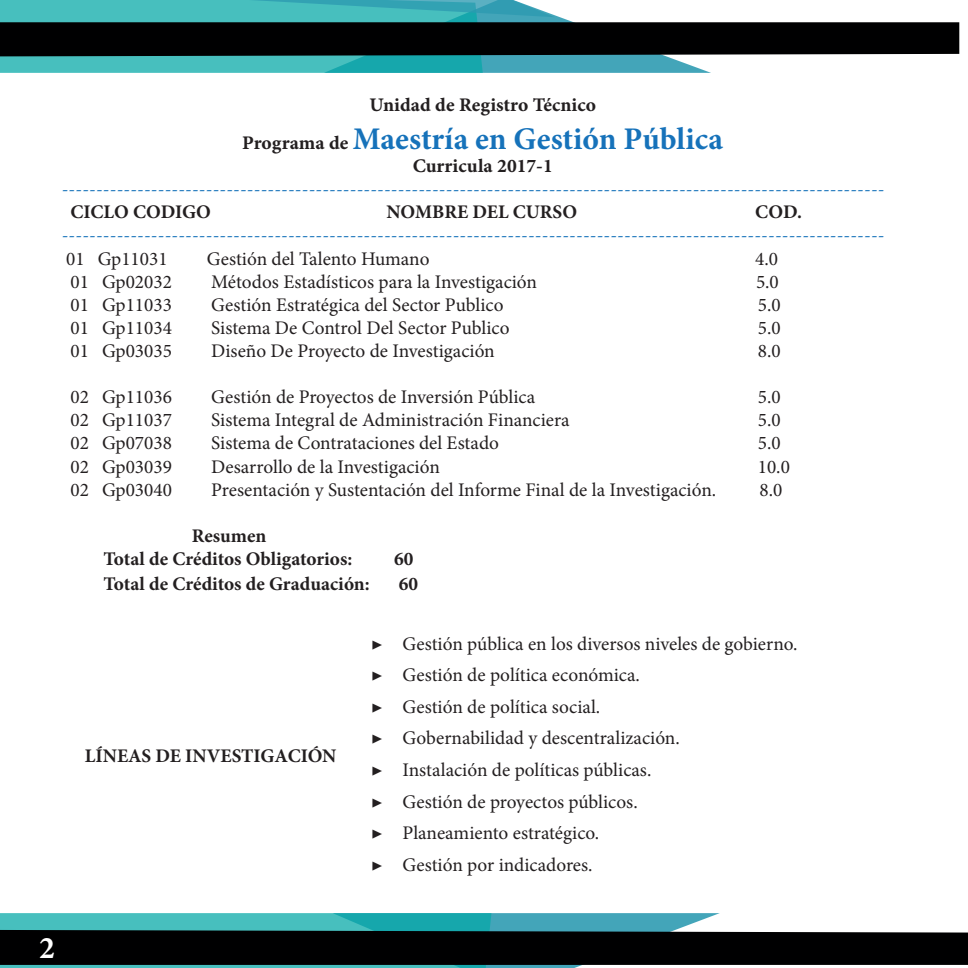
<style>
.page{position:relative;width:968px;height:968px;background:#fff}
.page>*{position:absolute;margin:0;border:0;box-sizing:border-box;transform-origin:0 0}
.t1{font:700 31.5px "Minion Pro";color:#1672ba}
.t2{font:700 31.5px "Minion Pro";color:#fff}
.t3{font:19.25px "Minion Pro";color:#231f20}
.t4{font:19.25px "Minion Pro";color:#1672ba}
.t5{font:700 19.25px "Minion Pro";color:#231f20}
.t6{font:19.25px "Minion Pro Bold Capt";color:#231f20}
.s1{font-family:"Minion Pro Bold Capt";font-weight:400;font-size:19.25px;color:#231f20}
</style>
<div class="page">
<svg style="left:0;top:913px;width:967px;height:54px;background:#2d4c4e"></svg>
<svg style="left:0;top:0;width:959px;height:73px"></svg>
<p class="t6" style="left:369px;top:93px;width:228px">Unidad de Registro Técnico</p>
<p class="t1" style="left:242px;top:117px;width:482px"><span class="s1">Programa de</span> Maestría en Gestión Pública</p>
<p class="t6" style="left:412px;top:154px;width:142px">Curricula 2017-1</p>
<p class="t4" style="left:62px;top:176px;width:824px">------------------------------------------------------------------------------------------------------------------------</p>
<p class="t5" style="left:70px;top:198px;width:142px">CICLO CODIGO</p>
<p class="t5" style="left:386px;top:198px;width:192px">NOMBRE DEL CURSO</p>
<p class="t5" style="left:755px;top:198px;width:48px">COD.</p>
<p class="t4" style="left:62px;top:222px;width:824px">------------------------------------------------------------------------------------------------------------------------</p>
<p class="t3" style="left:66px;top:245px;width:103px">01 Gp11031</p>
<p class="t3" style="left:207px;top:245px;width:224px">Gestión del Talento Humano</p>
<p class="t3" style="left:755px;top:245px;width:24px">4.0</p>
<p class="t3" style="left:71px;top:268px;width:103px">01 Gp02032</p>
<p class="t3" style="left:211px;top:268px;width:327px">Métodos Estadísticos para la Investigación</p>
<p class="t3" style="left:755px;top:268px;width:24px">5.0</p>
<p class="t3" style="left:71px;top:292px;width:103px">01 Gp11033</p>
<p class="t3" style="left:211px;top:292px;width:293px">Gestión Estratégica del Sector Publico</p>
<p class="t3" style="left:757px;top:292px;width:24px">5.0</p>
<p class="t3" style="left:71px;top:315px;width:103px">01 Gp11034</p>
<p class="t3" style="left:211px;top:315px;width:300px">Sistema De Control Del Sector Publico</p>
<p class="t3" style="left:757px;top:315px;width:24px">5.0</p>
<p class="t3" style="left:71px;top:338px;width:103px">01 Gp03035</p>
<p class="t3" style="left:211px;top:338px;width:285px">Diseño De Proyecto de Investigación</p>
<p class="t3" style="left:757px;top:338px;width:24px">8.0</p>
<p class="t3" style="left:71px;top:384px;width:103px">02 Gp11036</p>
<p class="t3" style="left:211px;top:384px;width:325px">Gestión de Proyectos de Inversión Pública</p>
<p class="t3" style="left:757px;top:384px;width:24px">5.0</p>
<p class="t3" style="left:71px;top:407px;width:103px">02 Gp11037</p>
<p class="t3" style="left:211px;top:407px;width:360px">Sistema Integral de Administración Financiera</p>
<p class="t3" style="left:757px;top:407px;width:24px">5.0</p>
<p class="t3" style="left:71px;top:430px;width:103px">02 Gp07038</p>
<p class="t3" style="left:211px;top:430px;width:289px">Sistema de Contrataciones del Estado</p>
<p class="t3" style="left:757px;top:430px;width:24px">5.0</p>
<p class="t3" style="left:71px;top:453px;width:103px">02 Gp03039</p>
<p class="t3" style="left:211px;top:453px;width:230px">Desarrollo de la Investigación</p>
<p class="t3" style="left:757px;top:453px;width:34px">10.0</p>
<p class="t3" style="left:71px;top:476px;width:103px">02 Gp03040</p>
<p class="t3" style="left:211px;top:476px;width:506px">Presentación y Sustentación del Informe Final de la Investigación.</p>
<p class="t3" style="left:759px;top:476px;width:24px">8.0</p>
<p class="t5" style="left:192px;top:522px;width:76px">Resumen</p>
<p class="t5" style="left:104px;top:545px;width:250px">Total de Créditos Obligatorios:</p>
<p class="t5" style="left:394px;top:545px;width:21px">60</p>
<p class="t5" style="left:104px;top:570px;width:267px">Total de Créditos de Graduación:</p>
<p class="t5" style="left:399px;top:570px;width:21px">60</p>
<p class="t5" style="left:85px;top:742px;width:253px">LÍNEAS DE INVESTIGACIÓN</p>
<p class="t3" style="left:371px;top:630px;width:428px">▶ Gestión pública en los diversos niveles de gobierno.</p>
<p class="t3" style="left:371px;top:662px;width:270px">▶ Gestión de política económica.</p>
<p class="t3" style="left:371px;top:693px;width:231px">▶ Gestión de política social.</p>
<p class="t3" style="left:371px;top:725px;width:310px">▶ Gobernabilidad y descentralización.</p>
<p class="t3" style="left:371px;top:756px;width:282px">▶ Instalación de políticas públicas.</p>
<p class="t3" style="left:371px;top:788px;width:268px">▶ Gestión de proyectos públicos.</p>
<p class="t3" style="left:371px;top:819px;width:230px">▶ Planeamiento estratégico.</p>
<p class="t3" style="left:371px;top:851px;width:223px">▶ Gestión por indicadores.</p>
<p class="t2" style="left:39px;top:925px;width:17px">2</p>
</div>
